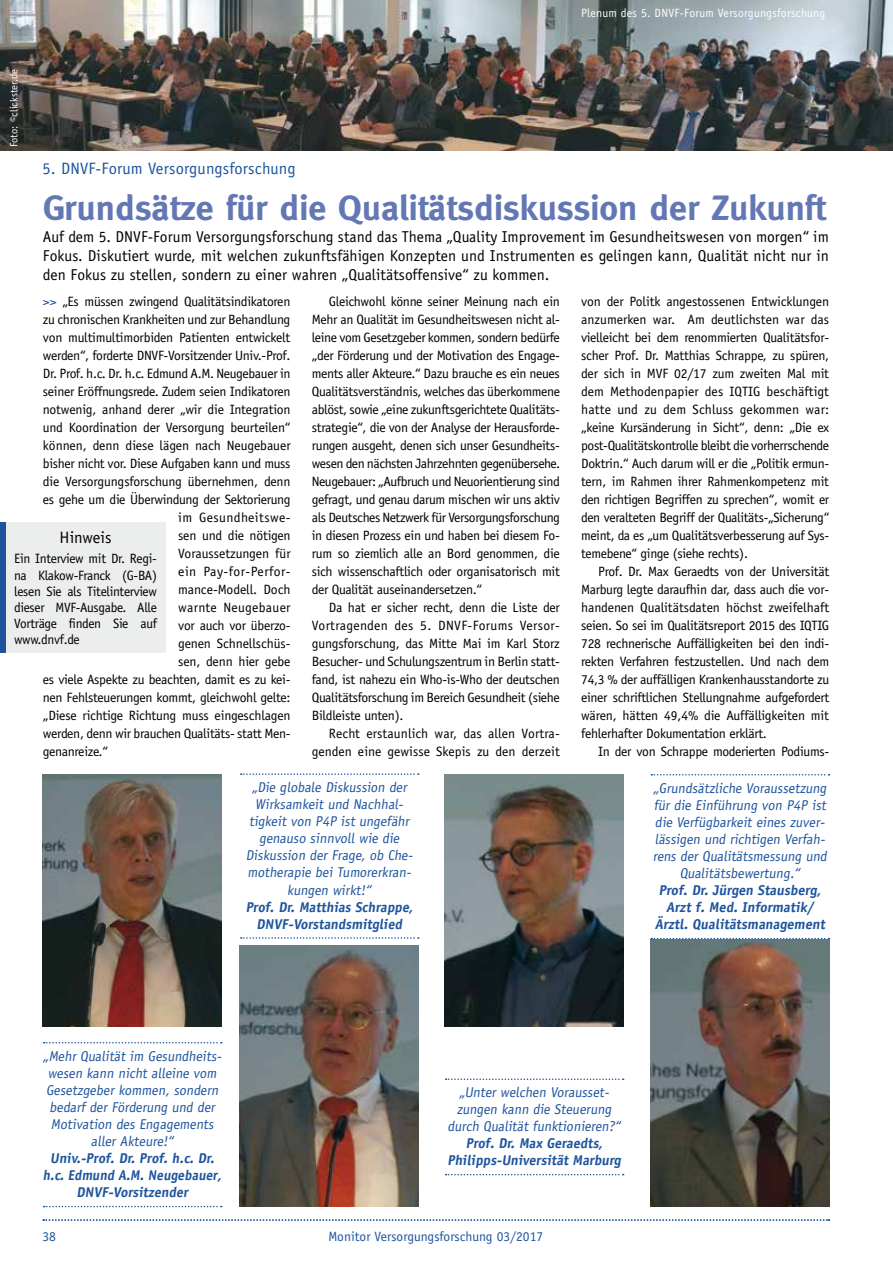
<style>
.page{position:relative;width:893px;height:1263px;background:#fff}
.page>*{position:absolute;margin:0;border:0;box-sizing:border-box;transform-origin:0 0}
.t1{font:700 35.25px "Meta";color:#6377b4}
.t2{font:16.5px "Officina Sans";letter-spacing:.01em;color:#1e549e}
.t3{font:16.5px "Officina Sans";color:#000}
.t4{font:15.75px/18.9px "Officina Sans";letter-spacing:.005em;color:#000;text-align:justify}
.t5{font:14.25px/17.1px "Officina Sans";color:#1e549e;text-align:center}
.t6{font:700 14.25px/17.1px "Officina Sans";color:#1e549e;text-align:center}
.t7{font:13.5px/18px "Officina Sans";letter-spacing:-.02em;color:#000;text-align:justify}
.t8{font:13.5px/18px "Officina Sans";letter-spacing:.005em;color:#000;text-align:right}
.t9{font:13.5px "Officina Sans";color:#1e549e}
.t10{font:13.5px "Officina Sans";color:#000}
.t11{font:13.5px "Officina Sans";letter-spacing:.035em;color:#000}
.t12{font:13.5px "Officina Sans";letter-spacing:.03em;color:#000}
.t13{font:13.5px "Officina Sans";letter-spacing:.025em;color:#000}
.t14{font:12px "Officina Sans";letter-spacing:.02em;color:#fff}
.t15{font:10.5px "Officina Sans";color:#fff}
.s1{color:#1e549e}
</style>
<div class="page">
<svg style="left:43px;top:1219px;width:786px;height:2px"></svg>
<img style="left:0;top:0;width:893px;height:150px">
<img style="left:43px;top:774px;width:179px;height:252px">
<svg style="left:44px;top:1042px;width:178px;height:1px"></svg>
<svg style="left:44px;top:1206px;width:178px;height:1px"></svg>
<img style="left:240px;top:946px;width:179px;height:261px">
<svg style="left:241px;top:773px;width:178px;height:2px"></svg>
<svg style="left:241px;top:937px;width:178px;height:2px"></svg>
<img style="left:445px;top:774px;width:178px;height:252px">
<svg style="left:446px;top:1078px;width:178px;height:2px"></svg>
<svg style="left:446px;top:1174px;width:178px;height:1px"></svg>
<img style="left:651px;top:940px;width:178px;height:266px">
<svg style="left:651px;top:774px;width:178px;height:1px"></svg>
<svg style="left:651px;top:938px;width:178px;height:1px"></svg>
<div style="left:6px;top:522px;width:159px;height:131px;background:#eceded"></div>
<div style="left:0;top:522px;width:6px;height:131px;background:#1e549e"></div>
<p class="t15" style="left:8px;top:147px;width:79px;rotate:-90deg">Foto: ©clickster.de</p>
<p class="t2" style="left:43px;top:159px;width:255px">5. DNVF-Forum Versorgungsforschung</p>
<p class="t14" style="left:581px;top:6px;width:246px">Plenum des 5. DNVF-Forum Versorgungsforschung</p>
<h1 class="t1" style="left:43px;top:188px;width:784px">Grundsätze für die Qualitätsdiskussion der Zukunft</h1>
<p class="t4" style="left:43px;top:227px;width:787px">Auf dem 5. DNVF-Forum Versorgungsforschung stand das Thema „Quality Improvement im Gesundheitswesen von morgen“ im Fokus. Diskutiert wurde, mit welchen zukunftsfähigen Konzepten und Instrumenten es gelingen kann, Qualität nicht nur in den Fokus zu stellen, sondern zu einer wahren „Qualitätsoffensive“ zu kommen.</p>
<p class="t7" style="left:43px;top:292px;width:249px"><span class="s1">&gt;&gt;</span> „Es müssen zwingend Qualitätsindikatoren</p>
<p class="t7" style="left:43px;top:310px;width:249px">zu chronischen Krankheiten und zur Behandlung</p>
<p class="t7" style="left:43px;top:328px;width:249px">von multimultimorbiden Patienten entwickelt</p>
<p class="t7" style="left:43px;top:346px;width:249px">werden“, forderte DNVF-Vorsitzender Univ.-Prof.</p>
<p class="t7" style="left:43px;top:364px;width:249px">Dr. Prof. h.c. Dr. h.c. Edmund A.M. Neugebauer in</p>
<p class="t7" style="left:43px;top:382px;width:249px">seiner Eröffnungsrede. Zudem seien Indikatoren</p>
<p class="t7" style="left:43px;top:400px;width:249px">notwenig, anhand derer „wir die Integration</p>
<p class="t7" style="left:43px;top:418px;width:249px">und Koordination der Versorgung beurteilen“</p>
<p class="t7" style="left:43px;top:436px;width:249px">können, denn diese lägen nach Neugebauer</p>
<p class="t7" style="left:43px;top:454px;width:249px">bisher nicht vor. Diese Aufgaben kann und muss</p>
<p class="t7" style="left:43px;top:472px;width:249px">die Versorgungsforschung übernehmen, denn</p>
<p class="t7" style="left:43px;top:490px;width:249px">es gehe um die Überwindung der Sektorierung</p>
<p class="t12" style="left:178px;top:509px;width:114px">im Gesundheitswe-</p>
<p class="t7" style="left:178px;top:526px;width:114px">sen und die nötigen</p>
<p class="t10" style="left:178px;top:546px;width:114px">Voraussetzungen für</p>
<p class="t11" style="left:178px;top:564px;width:114px">ein Pay-for-Perfor-</p>
<p class="t10" style="left:178px;top:582px;width:114px">mance-Modell. Doch</p>
<p class="t13" style="left:178px;top:600px;width:114px">warnte Neugebauer</p>
<p class="t7" style="left:178px;top:616px;width:114px">vor auch vor überzo-</p>
<p class="t7" style="left:178px;top:634px;width:114px">genen Schnellschüs-</p>
<p class="t7" style="left:178px;top:652px;width:114px">sen, denn hier gebe</p>
<p class="t7" style="left:43px;top:670px;width:249px">es viele Aspekte zu beachten, damit es zu kei-</p>
<p class="t7" style="left:43px;top:688px;width:249px">nen Fehlsteuerungen kommt, gleichwohl gelte:</p>
<p class="t7" style="left:43px;top:706px;width:249px">„Diese richtige Richtung muss eingeschlagen</p>
<p class="t7" style="left:43px;top:724px;width:249px">werden, denn wir brauchen Qualitäts- statt Men-</p>
<p class="t7" style="left:43px;top:742px;width:66px">genanreize.“</p>
<p class="t3" style="left:60px;top:528px;width:53px">Hinweis</p>
<p class="t7" style="left:14px;top:551px;width:144px;line-height:16.2px">Ein Interview mit Dr. Regi&shy;na Klakow-Franck (G-BA) lesen Sie als Titelinterview dieser MVF-Ausgabe. Alle Vorträge finden Sie auf www.dnvf.de</p>
<p class="t7" style="left:312px;top:292px;width:250px;text-indent:17px">Gleichwohl könne seiner Meinung nach ein Mehr an Qualität im Gesundheitswesen nicht al&shy;leine vom Gesetzgeber kommen, sondern bedürfe „der Förderung und der Motivation des Engage&shy;ments aller Akteure.“ Dazu brauche es ein neues Qualitätsverständnis, welches das überkommene ablöst, sowie „eine zukunftsgerichtete Qualitäts&shy;strategie“, die von der Analyse der Herausforde&shy;rungen ausgeht, denen sich unser Gesundheits&shy;wesen den nächsten Jahrzehnten gegenübersehe.<br>Neugebauer: „Aufbruch und Neuorientierung sind gefragt, und genau darum mischen wir uns aktiv als Deutsches Netzwerk für Versorgungsforschung in diesen Prozess ein und haben bei diesem Fo&shy;rum so ziemlich alle an Bord genommen, die sich wissenschaftlich oder organisatorisch mit der Qualität auseinandersetzen.“</p>
<p class="t7" style="left:312px;top:598px;width:250px;text-indent:17px">Da hat er sicher recht, denn die Liste der Vortragenden des 5. DNVF-Forums Versor&shy;gungsforschung, das Mitte Mai im Karl Storz Besucher- und Schulungszentrum in Berlin statt&shy;fand, ist nahezu ein Who-is-Who der deutschen Qualitätsforschung im Bereich Gesundheit (siehe Bildleiste unten).</p>
<p class="t8" style="left:312px;top:724px;width:250px">Recht erstaunlich war, das allen Vortra&shy;genden eine gewisse Skepis zu den derzeit</p>
<p class="t5" style="left:246px;top:778px;width:171px">„Die globale Diskussion der<br>Wirksamkeit und Nachhal&shy;tigkeit von P4P ist ungefähr genauso sinnvoll wie die<br>Diskussion der Frage, ob Che&shy;motherapie bei Tumorerkran&shy;kungen wirkt!“</p>
<p class="t6" style="left:246px;top:898px;width:171px">Prof. Dr. Matthias Schrappe,<br>DNVF-Vorstandsmitglied</p>
<p class="t7" style="left:581px;top:292px;width:250px">von der Politk angestossenen Entwicklungen anzumerken war. Am deutlichsten war das vielleicht bei dem renommierten Qualitätsfor&shy;scher Prof. Dr. Matthias Schrappe, zu spüren, der sich in MVF 02/17 zum zweiten Mal mit dem Methodenpapier des IQTIG beschäftigt hatte und zu dem Schluss gekommen war: „keine Kursänderung in Sicht“, denn: „Die ex post-Qualitätskontrolle bleibt die vorherrschende Doktrin.“ Auch darum will er die „Politik ermun&shy;tern, im Rahmen ihrer Rahmenkompetenz mit den richtigen Begriffen zu sprechen“, womit er den veralteten Begriff der Qualitäts-„Sicherung“ meint, da es „um Qualitätsverbesserung auf Sys&shy;temebene“ ginge (siehe rechts).</p>
<p class="t7" style="left:581px;top:562px;width:250px;text-indent:17px">Prof. Dr. Max Geraedts von der Universität Marburg legte daraufhin dar, dass auch die vor&shy;handenen Qualitätsdaten höchst zweifelhaft seien. So sei im Qualitätsreport 2015 des IQTIG 728 rechnerische Auffälligkeiten bei den indi&shy;rekten Verfahren festzustellen. Und nach dem 74,3 % der auffälligen Krankenhausstandorte zu einer schriftlichen Stellungnahme aufgefordert wären, hätten 49,4% die Auffälligkeiten mit fehlerhafter Dokumentation erklärt.</p>
<p class="t7" style="left:598px;top:742px;width:233px">In der von Schrappe moderierten Podiums-</p>
<p class="t5" style="left:653px;top:779px;width:178px">„Grundsätzliche Voraussetzung für die Einführung von P4P ist die Verfügbarkeit eines zuver&shy;lässigen und richtigen Verfah&shy;rens der Qualitätsmessung und<br>Qualitätsbewertung.“</p>
<p class="t6" style="left:655px;top:881px;width:174px">Prof. Dr. Jürgen Stausberg,<br>Arzt f. Med. Informatik/<br>Ärztl. Qualitätsmanagement</p>
<p class="t5" style="left:43px;top:1047px;width:182px">„Mehr Qualität im Gesundheits&shy;wesen kann nicht alleine vom<br>Gesetzgeber kommen, sondern bedarf der Förderung und der<br>Motivation des Engagements aller Akteure!“</p>
<p class="t6" style="left:43px;top:1149px;width:183px">Univ.-Prof. Dr. Prof. h.c. Dr. h.c. Edmund A.M. Neugebauer,<br>DNVF-Vorsitzender</p>
<p class="t5" style="left:448px;top:1084px;width:177px">„Unter welchen Vorausset&shy;zungen kann die Steuerung durch Qualität funktionieren?“</p>
<p class="t6" style="left:447px;top:1135px;width:177px">Prof. Dr. Max Geraedts,<br>Philipps-Universität Marburg</p>
<p class="t9" style="left:43px;top:1228px;width:15px">38</p>
<p class="t9" style="left:329px;top:1228px;width:216px">Monitor Versorgungsforschung 03/2017</p>
</div>
